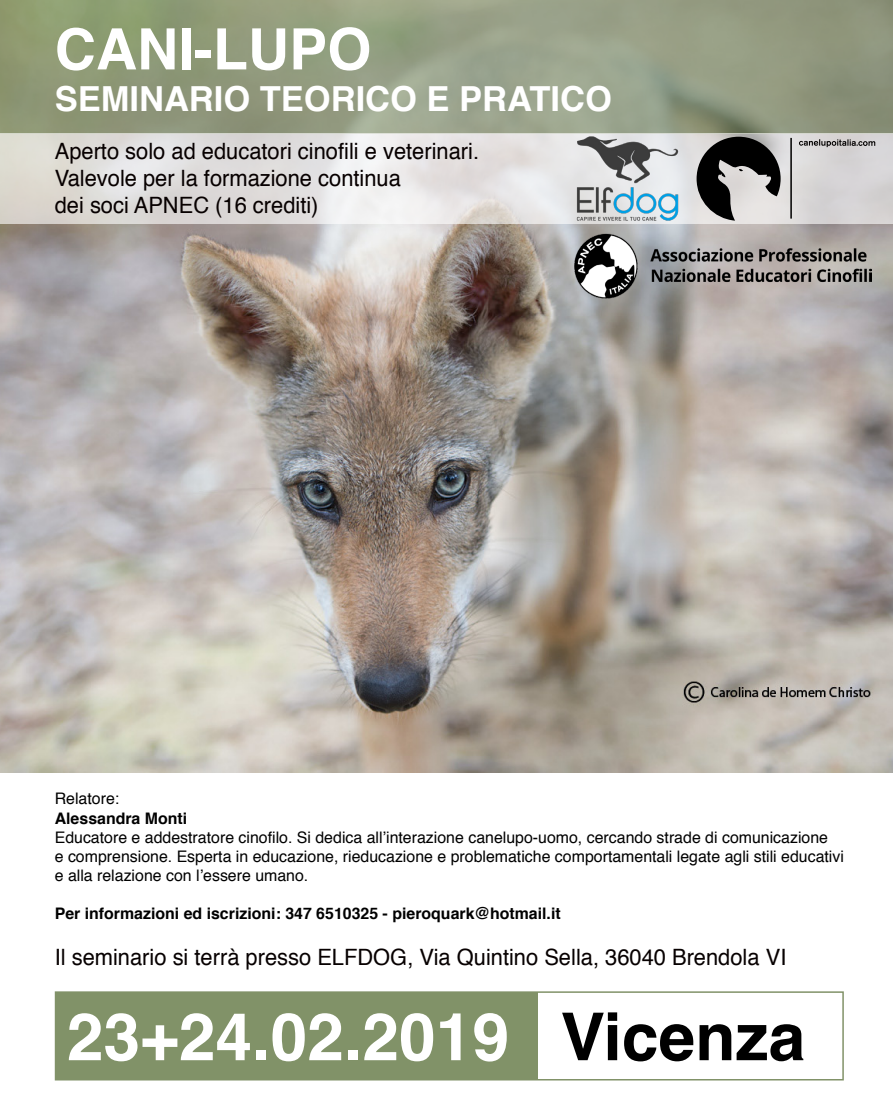
<style>
.page{position:relative;width:893px;height:1106px;background:#fff}
.page>*{position:absolute;margin:0;border:0;box-sizing:border-box;transform-origin:0 0}
.t1{font:700 66px "Helvetica";color:#fff}
.t2{font:700 66px "Helvetica";color:#000}
.t3{font:700 57px "Helvetica";color:#fff}
.t4{font:700 34.5px "Helvetica";color:#fff}
.t5{font:22.5px/27px "Helvetica";color:#070000}
.t6{font:15.9px/19px "Helvetica";color:#000}
.t7{font:700 15.9px "Helvetica";color:#000}
</style>
<div class="page">
<img style="left:0;top:224px;width:893px;height:548px">
<svg style="left:0;top:0;width:893px;height:133px;background:#939c80"></svg>
<div style="left:55px;top:991px;width:789px;height:89px;border:2px solid #819268"></div>
<div style="left:55px;top:992px;width:483px;height:87px;background:#819268"></div>
<svg style="left:0;top:133px;width:893px;height:91px;background:#e0dedd"></svg>
<svg style="left:697px;top:137px;width:84px;height:84px;background:#727170"></svg>
<svg style="left:799px;top:139px;width:76px;height:8px"></svg>
<hr style="left:790px;top:138px;width:2px;height:81px;background:#000">
<img style="left:564px;top:136px;width:126px;height:84px">
<img style="left:574px;top:229px;width:298px;height:74px">
<h2 class="t3" style="left:55px;top:3px;width:318px">CANI-LUPO</h2>
<h3 class="t4" style="left:55px;top:71px;width:559px">SEMINARIO TEORICO E PRATICO</h3>
<h3 class="t5" style="left:55px;top:138px;width:426px">Aperto solo ad educatori cinofili e veterinari.<br>Valevole per la formazione continua<br>dei soci APNEC (16 crediti)</h3>
<p class="t6" style="left:55px;top:789px;width:66px">Relatore:</p>
<p class="t7" style="left:55px;top:805px;width:134px">Alessandra Monti</p>
<p class="t6" style="left:55px;top:828px;width:791px">Educatore e addestratore cinofilo. Si dedica all’interazione canelupo-uomo, cercando strade di comunicazione<br>e comprensione. Esperta in educazione, rieducazione e problematiche comportamentali legate agli stili educativi e alla relazione con l’essere umano.</p>
<p class="t7" style="left:55px;top:900px;width:507px">Per informazioni ed iscrizioni: 347 6510325 - pieroquark@hotmail.it</p>
<h3 class="t5" style="left:55px;top:944px;width:733px">Il seminario si terrà presso ELFDOG, Via Quintino Sella, 36040 Brendola VI</h3>
<h1 class="t1" style="left:67px;top:983px;width:444px">23+24.02.2019</h1>
<h1 class="t2" style="left:561px;top:983px;width:246px">Vicenza</h1>
</div>
